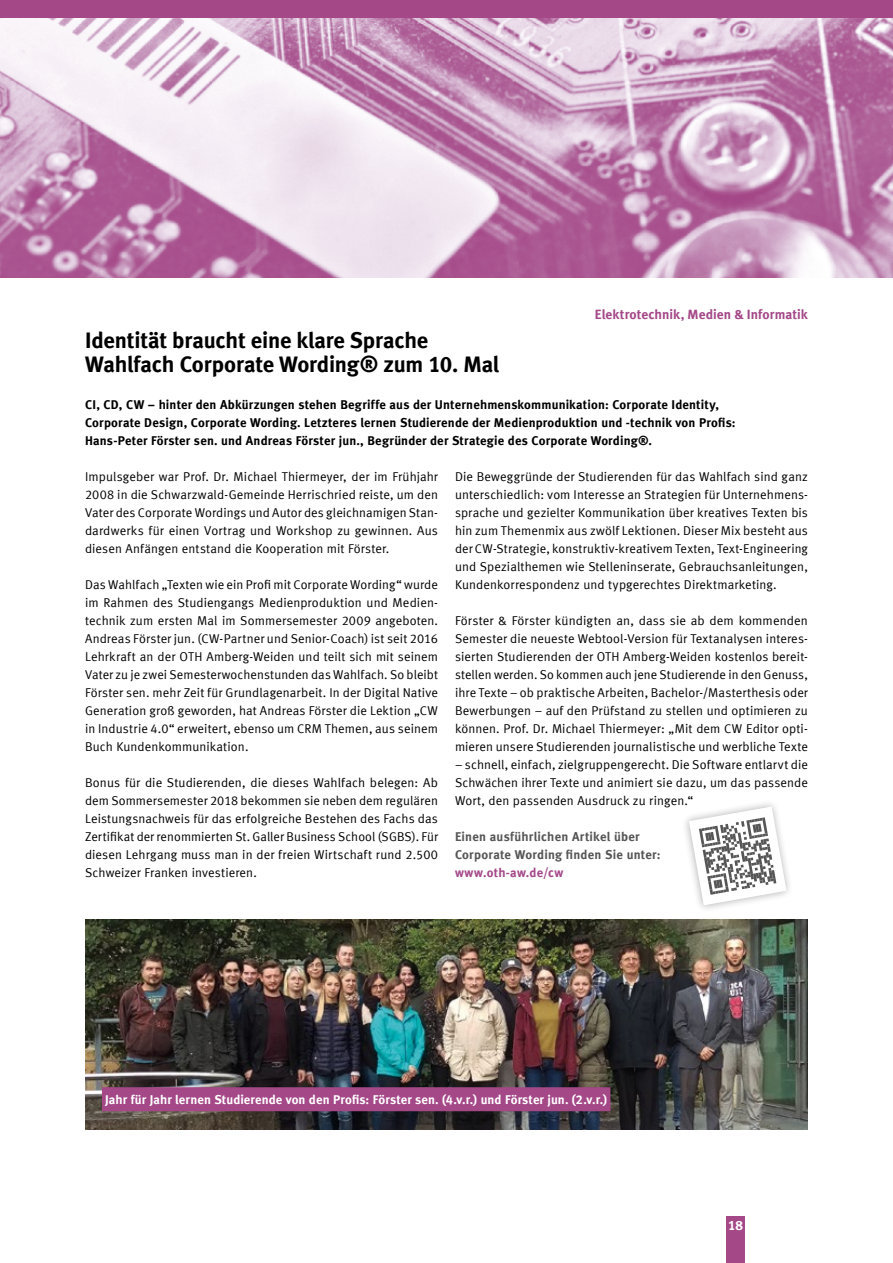
<style>
.page{position:relative;width:893px;height:1263px;background:#fff}
.page>*{position:absolute;margin:0;border:0;box-sizing:border-box;transform-origin:0 0}
.kleine_Headline_schw{font:22.5px "Meta Bold LF";letter-spacing:-.01em;color:#000}
.Headline_grau{font:13.5px "Meta Bold LF";letter-spacing:.005em;color:#a44888}
.t1{font:13.5px "Meta Bold LF";color:#fff}
.Fließtext{font:12.75px/18px "Meta Normal LF";letter-spacing:.01em;color:#000;text-align:justify}
.Lead{font:12.75px/18px "Meta Bold LF";letter-spacing:.01em;color:#000}
.Marker{font:12.75px "Meta Bold LF";letter-spacing:.01em;color:#fff}
.Fließtext-2{font:12.75px/18px "Meta Bold LF";letter-spacing:.015em;color:#565656}
.s1{color:#a44888}
</style>
<div class="page">
<div style="left:726px;top:1216px;width:19px;height:47px;background:#a44888"></div>
<img style="left:85px;top:920px;width:723px;height:209px">
<div style="left:102px;top:1087px;width:508px;height:24px;background:#a44888"></div>
<img style="left:0;top:17px;width:893px;height:261px">
<div style="left:0;top:0;width:893px;height:17px;background:#a44888"></div>
<div style="left:681px;top:799px;width:113px;height:114px;background:#000;opacity:.3"></div>
<svg style="left:689px;top:806px;width:97px;height:99px"></svg>
<p class="kleine_Headline_schw" style="left:85px;top:327px;width:345px">Identität braucht eine klare Sprache</p>
<p class="kleine_Headline_schw" style="left:85px;top:351px;width:416px">Wahlfach Corporate Wording® zum 10. Mal</p>
<h1 class="Headline_grau" style="left:595px;top:306px;width:215px">Elektrotechnik, Medien &amp; Informatik</h1>
<p class="Lead" style="left:85px;top:395px;width:652px">CI, CD, CW – hinter den Abkürzungen stehen Begriffe aus der Unternehmenskommunikation: Corporate Identity,<br>Corporate Design, Corporate Wording. Letzteres lernen Studierende der Medienproduktion und -technik von Profis:<br>Hans-Peter Förster sen. und Andreas Förster jun., Begründer der Strategie des Corporate Wording®.</p>
<p class="Fließtext" style="left:85px;top:467px;width:354px">Impulsgeber war Prof. Dr. Michael Thiermeyer, der im Frühjahr 2008 in die Schwarzwald-Gemeinde Herrischried reiste, um den Vater des Corporate Wordings und Autor des gleichnamigen Stan&shy;dardwerks für einen Vortrag und Workshop zu gewinnen. Aus diesen Anfängen entstand die Kooperation mit Förster.</p>
<p class="Fließtext" style="left:85px;top:575px;width:354px">Das Wahlfach „Texten wie ein Profi mit Corporate Wording“ wurde im Rahmen des Studiengangs Medienproduktion und Medien&shy;technik zum ersten Mal im Sommersemester 2009 angeboten.<br>Andreas Förster jun. (CW-Partner und Senior-Coach) ist seit 2016<br>Lehrkraft an der OTH Amberg-Weiden und teilt sich mit seinem Vater zu je zwei Semesterwochenstunden das Wahlfach. So bleibt Förster sen. mehr Zeit für Grundlagenarbeit. In der Digital Native Generation groß geworden, hat Andreas Förster die Lektion „CW in Industrie 4.0“ erweitert, ebenso um CRM Themen, aus seinem Buch Kundenkommunikation.</p>
<p class="Fließtext" style="left:85px;top:773px;width:354px">Bonus für die Studierenden, die dieses Wahlfach belegen: Ab dem Sommersemester 2018 bekommen sie neben dem regulären Leistungsnachweis für das erfolgreiche Bestehen des Fachs das Zertifikat der renommierten St. Galler Business School (SGBS). Für diesen Lehrgang muss man in der freien Wirtschaft rund 2.500<br>Schweizer Franken investieren.</p>
<p class="Fließtext" style="left:455px;top:467px;width:354px">Die Beweggründe der Studierenden für das Wahlfach sind ganz unterschiedlich: vom Interesse an Strategien für Unternehmens&shy;sprache und gezielter Kommunikation über kreatives Texten bis hin zum Themenmix aus zwölf Lektionen. Dieser Mix besteht aus der CW-Strategie, konstruktiv-kreativem Texten, Text-Engineering</p>
<p class="Fließtext" style="left:455px;top:557px;width:354px">und Spezialthemen wie Stelleninserate, Gebrauchsanleitungen,<br>Kundenkorrespondenz und typgerechtes Direktmarketing.</p>
<p class="Fließtext" style="left:455px;top:611px;width:354px">Förster &amp; Förster kündigten an, dass sie ab dem kommenden Semester die neueste Webtool-Version für Textanalysen interes&shy;sierten Studierenden der OTH Amberg-Weiden kostenlos bereit&shy;stellen werden. So kommen auch jene Studierende in den Genuss, ihre Texte – ob praktische Arbeiten, Bachelor-/Masterthesis oder Bewerbungen – auf den Prüfstand zu stellen und optimieren zu können. Prof. Dr. Michael Thiermeyer: „Mit dem CW Editor opti&shy;mieren unsere Studierenden journalistische und werbliche Texte</p>
<p class="Fließtext" style="left:455px;top:755px;width:354px">– schnell, einfach, zielgruppengerecht. Die Software entlarvt die Schwächen ihrer Texte und animiert sie dazu, um das passende Wort, den passenden Ausdruck zu ringen.“</p>
<p class="Fließtext-2" style="left:455px;top:827px;width:207px">Einen ausführlichen Artikel über<br>Corporate Wording finden Sie unter: <span class="s1">www.oth-aw.de/cw</span></p>
<p class="Marker" style="left:105px;top:1092px;width:504px">Jahr für Jahr lernen Studierende von den Profis: Förster sen. (4.v.r.) und Förster jun. (2.v.r.)</p>
<p class="t1" style="left:728px;top:1218px;width:17px">18</p>
</div>
